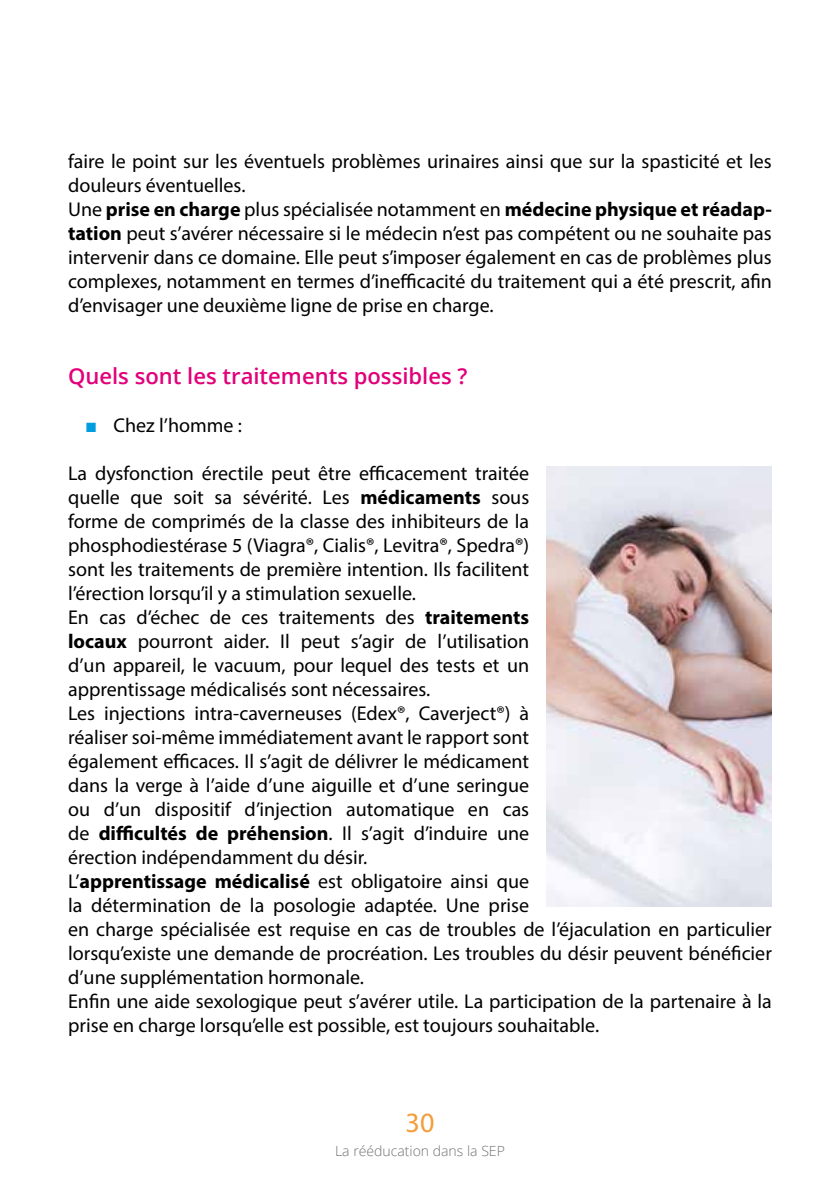
<style>
.page{position:relative;width:840px;height:1191px;background:#fff}
.page>*{position:absolute;margin:0;border:0;box-sizing:border-box;transform-origin:0 0}
.t1{font:28px "Myriad Pro";color:#f49c39}
.t2{font:600 22px "Open Sans";color:#e2007a}
.t3{font:20px/24px "Myriad Pro";color:#000}
.t4{font:300 14px "Open Sans";color:#707172}
.s1{font-weight:700}
.s2{font-family:"Arial";color:#009ee0}
</style>
<div class="page">
<img style="left:546px;top:466px;width:225px;height:440px">
<p class="t3" style="left:68px;top:149px;width:705px">faire le point sur les éventuels problèmes urinaires ainsi que sur la spasticité et les douleurs éventuelles.<br>Une <span class="s1">prise en charge</span> plus spécialisée notamment en <span class="s1">médecine physique et réadap&shy;tation</span> peut s’avérer nécessaire si le médecin n’est pas compétent ou ne souhaite pas intervenir dans ce domaine. Elle peut s’imposer également en cas de problèmes plus complexes, notamment en termes d’inefficacité du traitement qui a été prescrit, afin d’envisager une deuxième ligne de prise en charge.</p>
<p class="t2" style="left:68px;top:361px;width:400px">Quels sont les traitements possibles ?</p>
<p class="t3" style="left:85px;top:413px;width:158px"><span class="s2">■</span> Chez l’homme :</p>
<p class="t3" style="left:68px;top:461px;width:705px">La dysfonction érectile peut être efficacement traitée<br>quelle que soit sa sévérité. Les <span class="s1">médicaments</span> sous<br>forme de comprimés de la classe des inhibiteurs de la<br>phosphodiestérase 5 (Viagra®, Cialis®, Levitra®, Spedra®)<br>sont les traitements de première intention. Ils facilitent<br>l’érection lorsqu’il y a stimulation sexuelle.<br>En cas d’échec de ces traitements des <span class="s1">traitements<br>locaux</span> pourront aider. Il peut s’agir de l’utilisation<br>d’un appareil, le vacuum, pour lequel des tests et un<br>apprentissage médicalisés sont nécessaires.<br>Les injections intra-caverneuses (Edex®, Caverject®) à<br>réaliser soi-même immédiatement avant le rapport sont<br>également efficaces. Il s’agit de délivrer le médicament<br>dans la verge à l’aide d’une aiguille et d’une seringue<br>ou d’un dispositif d’injection automatique en cas<br>de <span class="s1">difficultés de préhension</span>. Il s’agit d’induire une<br>érection indépendamment du désir.<br>L’<span class="s1">apprentissage médicalisé</span> est obligatoire ainsi que<br>la détermination de la posologie adaptée. Une prise<br>en charge spécialisée est requise en cas de troubles de l’éjaculation en particulier lorsqu’existe une demande de procréation. Les troubles du désir peuvent bénéficier d’une supplémentation hormonale.<br>Enfin une aide sexologique peut s’avérer utile. La participation de la partenaire à la prise en charge lorsqu’elle est possible, est toujours souhaitable.</p>
<h1 class="t1" style="left:405px;top:1105px;width:30px">30</h1>
<p class="t4" style="left:335px;top:1141px;width:171px">La rééducation dans la SEP</p>
</div>
